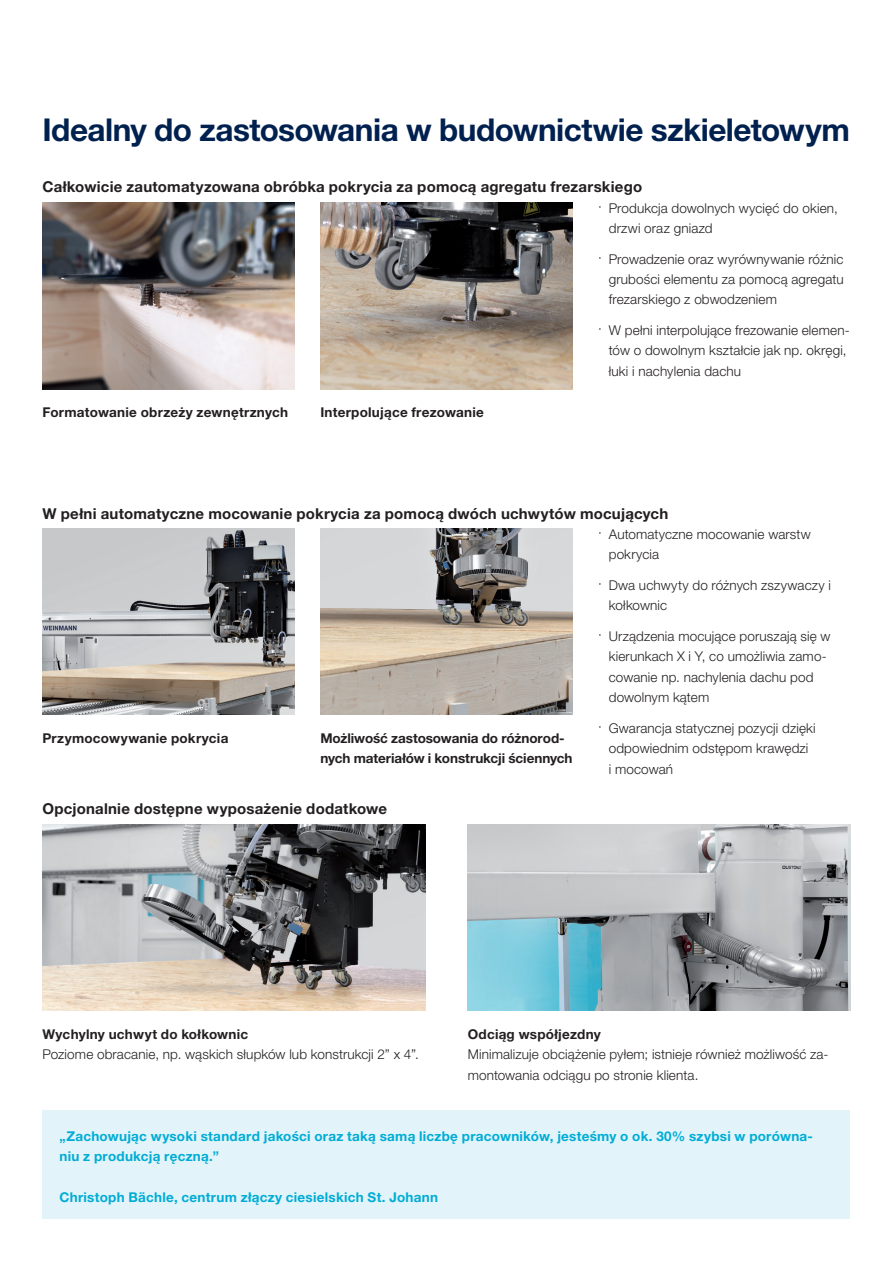
<style>
.page{position:relative;width:893px;height:1263px;background:#fff}
.page>*{position:absolute;margin:0;border:0;box-sizing:border-box;transform-origin:0 0}
.t1{font:700 31.5px "Helvetica Neue LTW1 G";letter-spacing:-.015em;color:#00214f}
.t2{font:700 15px "Helvetica Neue LTW1 G";letter-spacing:.015em;color:#231f20}
.t3{font:300 13.5px/20.4px "Helvetica Neue LTW1 G";letter-spacing:.01em;color:#231f20}
.t4{font:700 13.5px/20.4px "Helvetica Neue LTW1 G";letter-spacing:.01em;color:#231f20}
.t5{font:700 13.5px/20.4px "Helvetica Neue LTW1 G";letter-spacing:.02em;color:#00acd5}
</style>
<div class="page">
<img style="left:43px;top:203px;width:252px;height:186px">
<img style="left:43px;top:529px;width:252px;height:186px">
<img style="left:43px;top:825px;width:382px;height:186px">
<img style="left:320px;top:203px;width:253px;height:186px">
<img style="left:320px;top:529px;width:253px;height:186px">
<div style="left:43px;top:1110px;width:807px;height:109px;background:#e2f4f9"></div>
<img style="left:468px;top:825px;width:382px;height:186px">
<h1 class="t1" style="left:43px;top:110px;width:809px">Idealny do zastosowania w budownictwie szkieletowym</h1>
<p class="t2" style="left:43px;top:178px;width:601px">Całkowicie zautomatyzowana obróbka pokrycia za pomocą agregatu frezarskiego</p>
<p class="t4" style="left:43px;top:401px;width:247px">Formatowanie obrzeży zewnętrznych</p>
<p class="t4" style="left:320px;top:401px;width:165px">Interpolujące frezowanie</p>
<p class="t3" style="left:609px;top:197px;width:230px;text-indent:-11px">· Produkcja dowolnych wycięć do okien, drzwi oraz gniazd</p>
<p class="t3" style="left:609px;top:248px;width:236px;text-align:justify;text-indent:-11px">· Prowadzenie oraz wyrównywanie różnic grubości elementu za pomocą agregatu frezarskiego z obwodzeniem</p>
<p class="t3" style="left:609px;top:320px;width:242px;text-indent:-11px">· W pełni interpolujące frezowanie elemen&shy;tów o dowolnym kształcie jak np. okręgi, łuki i nachylenia dachu</p>
<p class="t2" style="left:43px;top:504px;width:627px">W pełni automatyczne mocowanie pokrycia za pomocą dwóch uchwytów mocujących</p>
<p class="t4" style="left:43px;top:728px;width:187px">Przymocowywanie pokrycia</p>
<p class="t4" style="left:320px;top:728px;width:254px">Możliwość zastosowania do różnorod&shy;nych materiałów i konstrukcji ściennych</p>
<p class="t2" style="left:43px;top:800px;width:346px">Opcjonalnie dostępne wyposażenie dodatkowe</p>
<p class="t3" style="left:609px;top:524px;width:204px;text-indent:-11px">· Automatyczne mocowanie warstw pokrycia</p>
<p class="t3" style="left:609px;top:575px;width:224px;text-indent:-11px">· Dwa uchwyty do różnych zszywaczy i kołkownic</p>
<p class="t3" style="left:609px;top:626px;width:223px;text-indent:-11px">· Urządzenia mocujące poruszają się w kierunkach X i Y, co umożliwia zamo&shy;cowanie np. nachylenia dachu pod dowolnym kątem</p>
<p class="t3" style="left:609px;top:718px;width:208px;text-indent:-11px">· Gwarancja statycznej pozycji dzięki odpowiednim odstępom krawędzi<br>i mocowań</p>
<p class="t4" style="left:43px;top:1024px;width:207px">Wychylny uchwyt do kołkownic</p>
<p class="t3" style="left:43px;top:1044px;width:378px">Poziome obracanie, np. wąskich słupków lub konstrukcji 2” x 4”.</p>
<p class="t4" style="left:468px;top:1024px;width:135px">Odciąg współjezdny</p>
<p class="t3" style="left:468px;top:1044px;width:362px">Minimalizuje obciążenie pyłem; istnieje również możliwość za&shy;montowania odciągu po stronie klienta.</p>
<p class="t5" style="left:60px;top:1126px;width:755px">„Zachowując wysoki standard jakości oraz taką samą liczbę pracowników, jesteśmy o ok. 30% szybsi w porówna&shy;niu z produkcją ręczną.”</p>
<p class="t5" style="left:60px;top:1187px;width:380px">Christoph Bächle, centrum złączy ciesielskich St. Johann</p>
</div>
